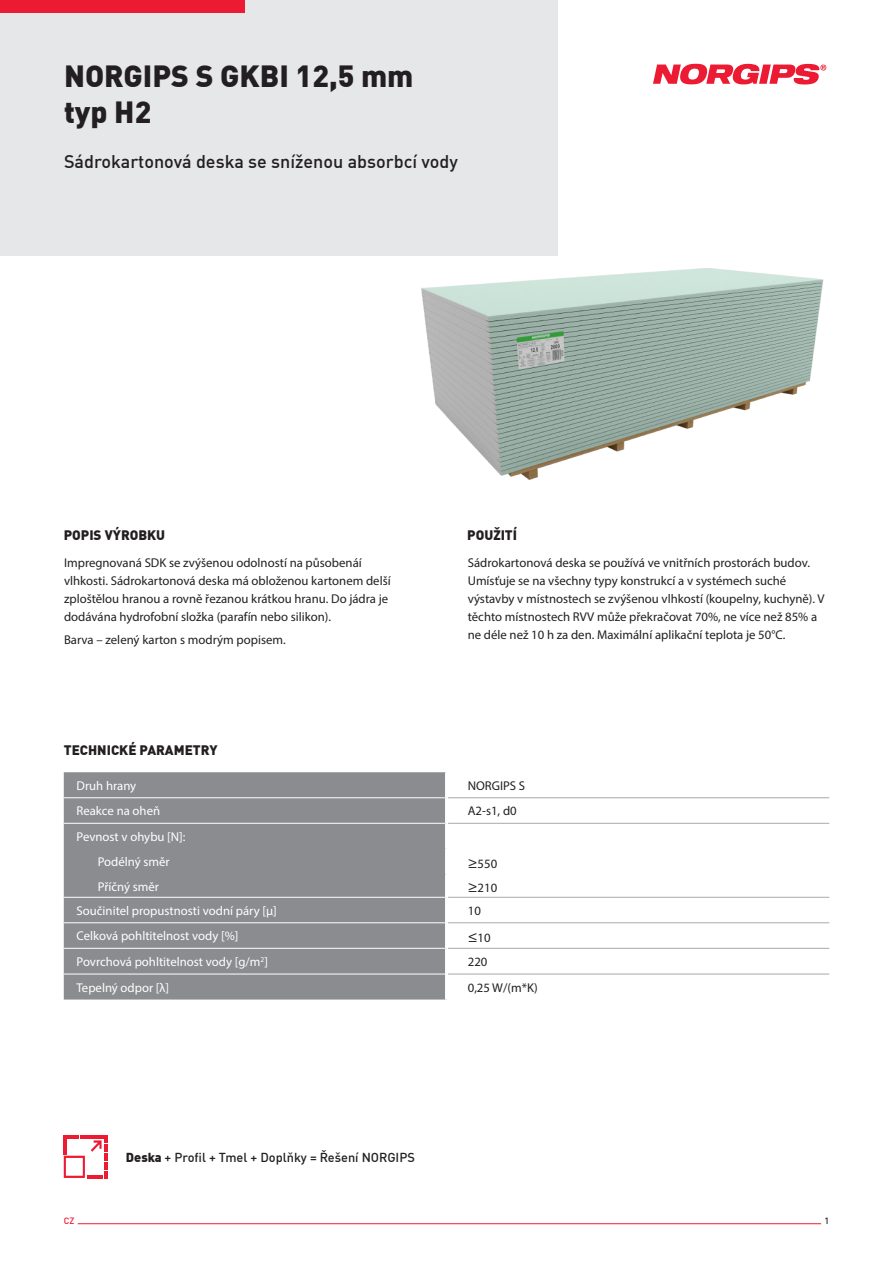
<style>
.page{position:relative;width:893px;height:1263px;background:#fff}
.page>*{position:absolute;margin:0;border:0;box-sizing:border-box;transform-origin:0 0}
.t1{font:900 30px/36px "DIN Offc Pro";color:#231f20}
.t2{font:500 18px "DIN Offc Pro";color:#231f20}
.header_2{font:900 13.5px "DIN Offc Pro";color:#231f20}
.txt{font:12.75px/18px "Myriad Pro";color:#231f20}
.t3{font:12.75px "Myriad Pro";color:#fff}
.t4{font:500 12.75px "DIN Offc Pro";color:#231f20}
.t5{font:500 9px "DIN Offc Pro";color:#ed1a33}
.t6{font:500 9px "DIN Offc Pro";color:#231f20}
.s1{font-size:16.5px}
.s2{font-weight:900}
</style>
<div class="page">
<div style="left:0;top:0;width:557px;height:255px;background:#e6e7e9"></div>
<div style="left:0;top:0;width:244px;height:13px;background:#ed1a33"></div>
<svg style="left:653px;top:64px;width:173px;height:20px"></svg>
<img style="left:354px;top:224px;width:470px;height:256px">
<hr style="left:78px;top:1223px;width:743px;height:1px;background:#ed1a33">
<svg style="left:64px;top:1135px;width:43px;height:44px"></svg>
<div style="left:64px;top:772px;width:381px;height:227px;background:#8a8c8f"></div>
<hr style="left:64px;top:797px;width:381px;height:1px;background:#fff">
<hr style="left:64px;top:823px;width:381px;height:1px;background:#fff">
<hr style="left:64px;top:897px;width:381px;height:1px;background:#fff">
<hr style="left:64px;top:922px;width:381px;height:1px;background:#fff">
<hr style="left:64px;top:948px;width:381px;height:1px;background:#fff">
<hr style="left:64px;top:974px;width:381px;height:1px;background:#fff">
<hr style="left:448px;top:797px;width:381px;height:1px;background:#a8a9ad">
<hr style="left:448px;top:823px;width:381px;height:1px;background:#a8a9ad">
<hr style="left:448px;top:897px;width:381px;height:1px;background:#a8a9ad">
<hr style="left:448px;top:922px;width:381px;height:1px;background:#a8a9ad">
<hr style="left:448px;top:948px;width:381px;height:1px;background:#a8a9ad">
<hr style="left:448px;top:974px;width:381px;height:1px;background:#a8a9ad">
<p class="t1" style="left:64px;top:56px;width:351px">NORGIPS S GKBI 12,5 mm typ H2</p>
<p class="t2" style="left:64px;top:147px;width:395px">Sádrokartonová deska se sníženou absorbcí vody</p>
<p class="header_2" style="left:64px;top:524px;width:103px">POPIS VÝROBKU</p>
<p class="header_2" style="left:467px;top:524px;width:51px">POUŽITÍ</p>
<p class="txt" style="left:64px;top:554px;width:328px">Impregnovaná SDK se zvýšenou odolností na působenáí vlhkosti. Sádrokartonová deska má obloženou kartonem delší zploštělou hranou a rovně řezanou krátkou hranu. Do jádra je dodávána hydrofobní složka (parafín nebo silikon).</p>
<p class="txt" style="left:64px;top:630px;width:223px">Barva – zelený karton s modrým popisem.</p>
<p class="header_2" style="left:64px;top:740px;width:155px">TECHNICKÉ PARAMETRY</p>
<p class="txt" style="left:468px;top:554px;width:358px">Sádrokartonová deska se používá ve vnitřních prostorách budov.<br>Umísťuje se na všechny typy konstrukcí a v systémech suché výstavby v místnostech se zvýšenou vlhkostí (koupelny, kuchyně). V těchto místnostech RVV může překračovat 70%, ne více než 85% a ne déle než 10 h za den. Maximální aplikační teplota je 50°C.</p>
<p class="t3" style="left:77px;top:778px;width:61px">Druh hrany</p>
<p class="txt" style="left:468px;top:776px;width:59px">NORGIPS S</p>
<p class="t3" style="left:77px;top:803px;width:85px">Reakce na oheň</p>
<p class="txt" style="left:468px;top:802px;width:50px">A2-s1, d0</p>
<p class="t3" style="left:77px;top:829px;width:111px">Pevnost v ohybu [N]:</p>
<p class="t3" style="left:98px;top:854px;width:73px">Podélný směr</p>
<p class="txt" style="left:468px;top:854px;width:31px"><span class="s1">≥</span>550</p>
<p class="t3" style="left:98px;top:878px;width:63px">Příčný směr</p>
<p class="txt" style="left:468px;top:879px;width:31px"><span class="s1">≥</span>210</p>
<p class="t3" style="left:77px;top:903px;width:202px">Součinitel propustnosti vodní páry [µ]</p>
<p class="txt" style="left:468px;top:901px;width:15px">10</p>
<p class="t3" style="left:77px;top:928px;width:163px">Celková pohltitelnost vody [%]</p>
<p class="txt" style="left:468px;top:928px;width:24px"><span class="s1">≤</span>10</p>
<p class="t3" style="left:77px;top:954px;width:193px">Povrchová pohltitelnost vody [g/m<sup>2</sup>]</p>
<p class="txt" style="left:468px;top:952px;width:21px">220</p>
<p class="t3" style="left:77px;top:979px;width:94px">Tepelný odpor [λ]</p>
<p class="txt" style="left:468px;top:978px;width:72px">0,25 W/(m*K)</p>
<p class="t4" style="left:126px;top:1147px;width:290px"><span class="s2">Deska</span> + Profil + Tmel + Doplňky = Řešení NORGIPS</p>
<p class="t5" style="left:64px;top:1213px;width:12px">CZ</p>
<p class="t6" style="left:824px;top:1213px;width:6px">1</p>
</div>
